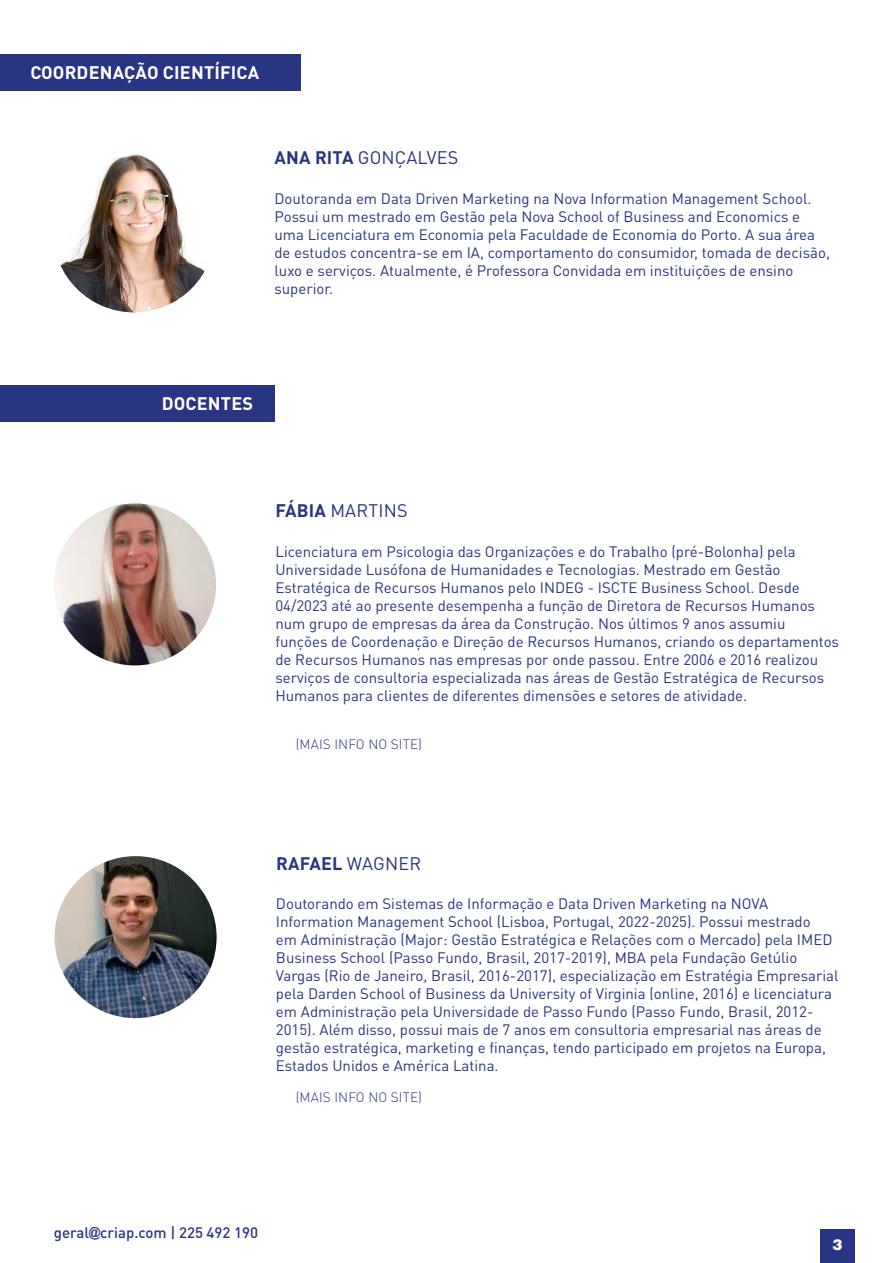
<style>
.page{position:relative;width:893px;height:1263px;background:#fff}
.page>*{position:absolute;margin:0;border:0;box-sizing:border-box;transform-origin:0 0}
.t1{font:700 18px "DIN Pro";letter-spacing:.01em;color:#fff}
.t2{font:18px "DIN Pro";letter-spacing:.01em;color:#283583}
.t3{font:700 18px "DIN Pro";letter-spacing:.01em;color:#283583}
.t4{font:15px/18px "DIN Pro";color:#283583}
.t5{font:500 15px "DIN Pro";color:#283583}
.t6{font:900 15px "Helvetica LT Std";color:#fff}
.t7{font:300 13.5px "DIN Pro";letter-spacing:.01em;color:#283583}
.s1{font-weight:700}
.s2{font-weight:400}
.s3{font-family:"Arial";font-weight:900}
</style>
<div class="page">
<div style="left:820px;top:1229px;width:35px;height:34px;background:#283583"></div>
<div style="left:0;top:54px;width:301px;height:37px;background:#283583"></div>
<img style="left:54px;top:503px;width:162px;height:162px;border-radius:81px">
<img style="left:53px;top:150px;width:162px;height:162px;border-radius:81px">
<div style="left:0;top:386px;width:274px;height:36px;background:#283583"></div>
<img style="left:55px;top:856px;width:162px;height:162px;border-radius:81px">
<p class="t1" style="left:30px;top:60px;width:230px">COORDENAÇÃO CIENTÍFICA</p>
<p class="t2" style="left:275px;top:145px;width:185px"><span class="s1">ANA RITA</span> GONÇALVES</p>
<p class="t4" style="left:274px;top:189px;width:557px">Doutoranda em Data Driven Marketing na Nova Information Management School.<br>Possui um mestrado em Gestão pela Nova School of Business and Economics e uma Licenciatura em Economia pela Faculdade de Economia do Porto. A sua área de estudos concentra-se em IA, comportamento do consumidor, tomada de decisão, luxo e serviços. Atualmente, é Professora Convidada em instituições de ensino superior.</p>
<p class="t1" style="left:162px;top:392px;width:93px">DOCENTES</p>
<p class="t2" style="left:275px;top:498px;width:134px"><span class="s1">FÁBIA</span> MARTINS</p>
<p class="t4" style="left:275px;top:542px;width:565px">Licenciatura em Psicologia das Organizações e do Trabalho (pré-Bolonha) pela Universidade Lusófona de Humanidades e Tecnologias. Mestrado em Gestão Estratégica de Recursos Humanos pelo INDEG - ISCTE Business School. Desde 04/2023 até ao presente desempenha a função de Diretora de Recursos Humanos num grupo de empresas da área da Construção. Nos últimos 9 anos assumiu funções de Coordenação e Direção de Recursos Humanos, criando os departamentos de Recursos Humanos nas empresas por onde passou. Entre 2006 e 2016 realizou serviços de consultoria especializada nas áreas de Gestão Estratégica de Recursos Humanos para clientes de diferentes dimensões e setores de atividade.</p>
<p class="t7" style="left:296px;top:735px;width:128px">(MAIS INFO NO SITE)</p>
<p class="t3" style="left:276px;top:851px;width:147px">RAFAEL <span class="s2">WAGNER</span></p>
<p class="t4" style="left:276px;top:894px;width:564px">Doutorando em Sistemas de Informação e Data Driven Marketing na NOVA Information Management School (Lisboa, Portugal, 2022-2025). Possui mestrado<br>em Administração (Major: Gestão Estratégica e Relações com o Mercado) pela IMED Business School (Passo Fundo, Brasil, 2017-2019), MBA pela Fundação Getúlio Vargas (Rio de Janeiro, Brasil, 2016-2017), especialização em Estratégia Empresarial pela Darden School of Business da University of Virginia (online, 2016) e licenciatura em Administração pela Universidade de Passo Fundo (Passo Fundo, Brasil, 2012- 2015). Além disso, possui mais de 7 anos em consultoria empresarial nas áreas de gestão estratégica, marketing e finanças, tendo participado em projetos na Europa, Estados Unidos e América Latina.</p>
<p class="t7" style="left:296px;top:1087px;width:128px">(MAIS INFO NO SITE)</p>
<p class="t5" style="left:54px;top:1222px;width:206px">geral<span class="s3">@</span>criap.com | 225 492 190</p>
<p class="t6" style="left:832px;top:1235px;width:12px">3</p>
</div>
